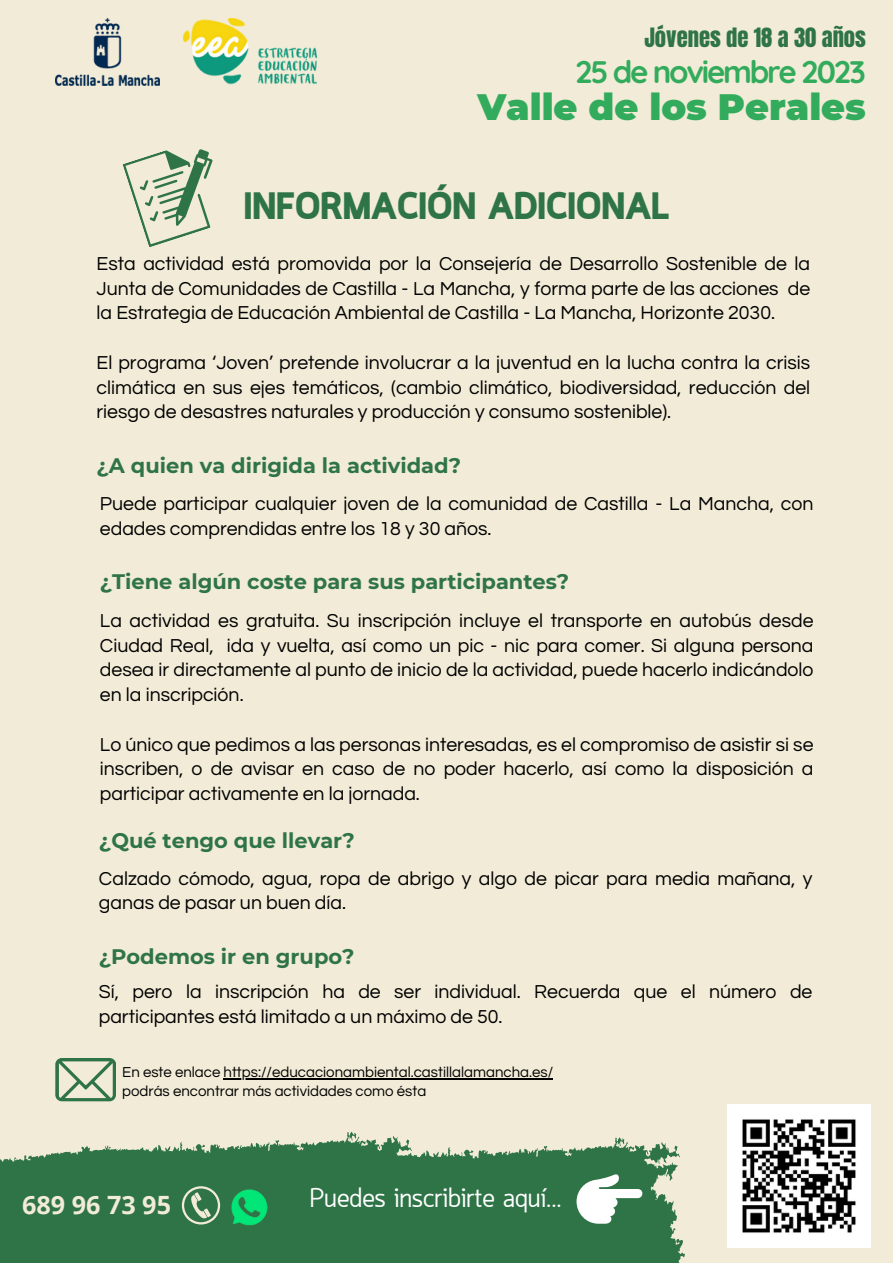
<style>
.page{position:relative;width:893px;height:1264px;background:#fff}
.page>*{position:absolute;margin:0;border:0;box-sizing:border-box;transform-origin:0 0}
.t1{font:900 37.95px "Quark";color:#2f7447}
.t2{font:900 36.6px "Montserrat";color:#32ab5c}
.t3{font:700 31.35px "Quicksand";letter-spacing:-.075em;color:#32ab5c}
.t4{font:26.55px "Quark";color:#fff}
.t5{font:700 25.2px "Open Sans";color:#f1ebd7}
.t6{font:22.65px "Anton";color:#2f7447}
.t7{font:700 21px "Montserrat";color:#2f7447}
.t8{font:19.5px/24.8px "Questrial";color:#000;text-align:justify}
.t9{font:15px "Questrial";color:#000}
</style>
<div class="page">
<div style="left:0;top:0;width:892px;height:1262px;background:#f1ebd7"></div>
<img style="left:55px;top:18px;width:105px;height:68px">
<img style="left:183px;top:18px;width:134px;height:67px">
<svg style="left:0;top:1131px;width:684px;height:131px;fill:#2f7447"></svg>
<svg style="left:576px;top:1173px;width:66px;height:50px"></svg>
<svg style="left:123px;top:149px;width:90px;height:98px"></svg>
<svg style="left:55px;top:1058px;width:61px;height:43px"></svg>
<hr style="left:223px;top:1078px;width:330px;height:1px;background:#000">
<svg style="left:182px;top:1186px;width:38px;height:38px"></svg>
<img style="left:231px;top:1189px;width:36px;height:36px">
<img style="left:727px;top:1104px;width:143px;height:143px">
<p class="t6" style="left:644px;top:21px;width:223px">Jóvenes de 18 a 30 años</p>
<p class="t3" style="left:575px;top:51px;width:292px">25 de noviembre 2023</p>
<p class="t2" style="left:477px;top:84px;width:390px">Valle de los Perales</p>
<p class="t1" style="left:244px;top:177px;width:427px">INFORMACIÓN ADICIONAL</p>
<p class="t8" style="left:97px;top:251px;width:715px">Esta actividad está promovida por la Consejería de Desarrollo Sostenible de la Junta de Comunidades de Castilla - La Mancha, y forma parte de las acciones de la Estrategia de Educación Ambiental de Castilla - La Mancha, Horizonte 2030.</p>
<p class="t8" style="left:97px;top:350px;width:715px">El programa ‘Joven’ pretende involucrar a la juventud en la lucha contra la crisis climática en sus ejes temáticos, (cambio climático, biodiversidad, reducción del riesgo de desastres naturales y producción y consumo sostenible).</p>
<p class="t7" style="left:97px;top:452px;width:366px">¿A quien va dirigida la actividad?</p>
<p class="t8" style="left:100px;top:492px;width:715px">Puede participar cualquier joven de la comunidad de Castilla - La Mancha, con edades comprendidas entre los 18 y 30 años.</p>
<p class="t7" style="left:100px;top:569px;width:471px">¿Tiene algún coste para sus participantes?</p>
<p class="t8" style="left:100px;top:608px;width:715px">La actividad es gratuita. Su inscripción incluye el transporte en autobús desde Ciudad Real, ida y vuelta, así como un pic - nic para comer. Si alguna persona desea ir directamente al punto de inicio de la actividad, puede hacerlo indicándolo en la inscripción.</p>
<p class="t8" style="left:100px;top:732px;width:715px">Lo único que pedimos a las personas interesadas, es el compromiso de asistir si se inscriben, o de avisar en caso de no poder hacerlo, así como la disposición a participar activamente en la jornada.</p>
<p class="t7" style="left:99px;top:827px;width:257px">¿Qué tengo que llevar?</p>
<p class="t8" style="left:99px;top:866px;width:715px">Calzado cómodo, agua, ropa de abrigo y algo de picar para media mañana, y ganas de pasar un buen día.</p>
<p class="t7" style="left:99px;top:943px;width:257px">¿Podemos ir en grupo?</p>
<p class="t8" style="left:99px;top:979px;width:715px">Sí, pero la inscripción ha de ser individual. Recuerda que el número de participantes está limitado a un máximo de 50.</p>
<p class="t9" style="left:122px;top:1065px;width:432px">En este enlace https://educacionambiental.castillalamancha.es/</p>
<p class="t9" style="left:122px;top:1084px;width:305px">podrás encontrar más actividades como ésta</p>
<p class="t5" style="left:22px;top:1186px;width:150px">689 96 73 95</p>
<p class="t4" style="left:310px;top:1182px;width:253px">Puedes inscribirte aquí...</p>
</div>
